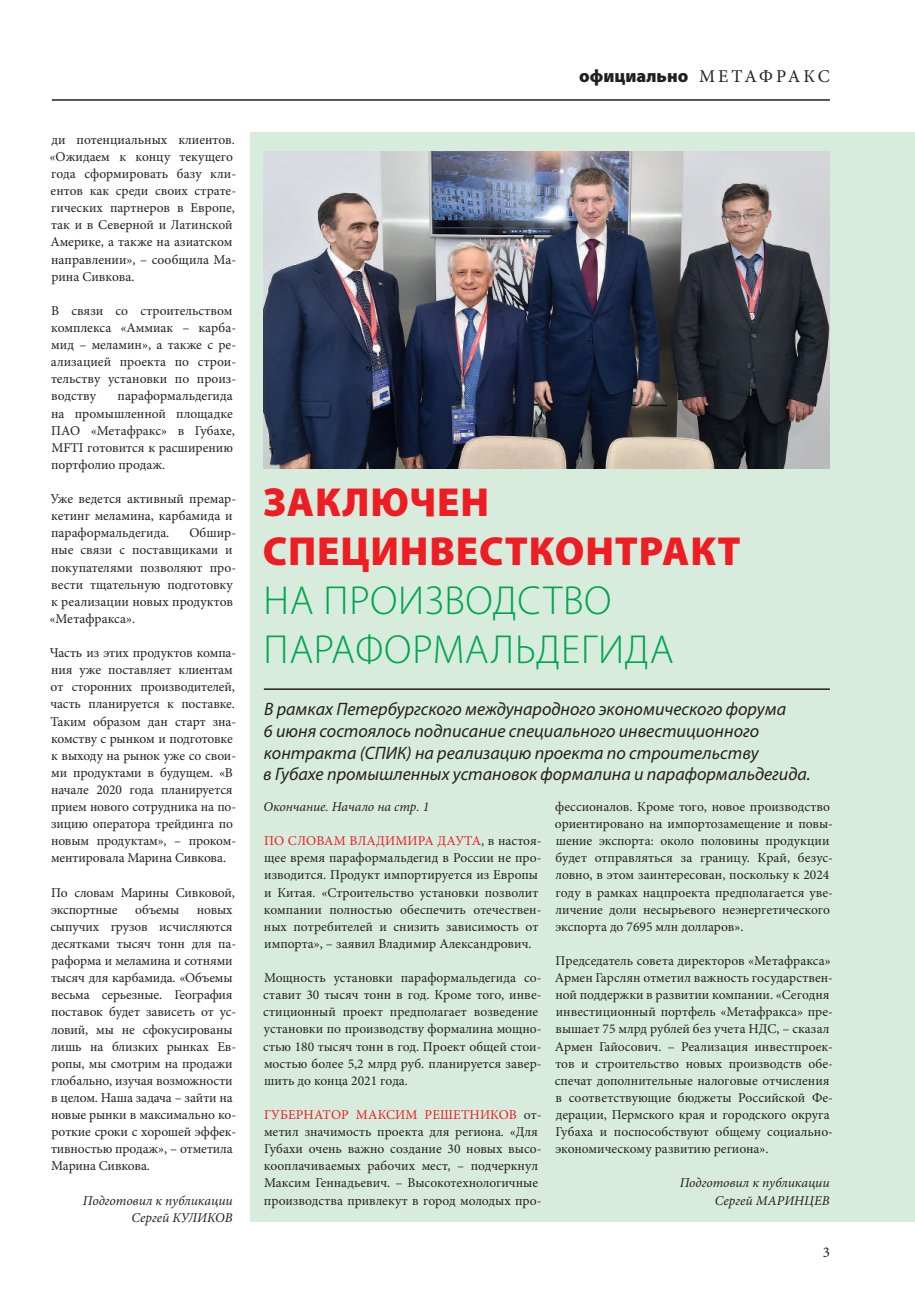
<style>
.page{position:relative;width:915px;height:1306px;background:#fff}
.page>*{position:absolute;margin:0;border:0;box-sizing:border-box;transform-origin:0 0}
.t1{font:300 40.65px/48.8px "Myriad Pro";letter-spacing:.02em;color:#00a54f}
.t2{font:900 40.65px/48.8px "Myriad Pro";letter-spacing:.02em;color:#ee1d23}
.t3{font:italic 18px/21.6px "Myriad Pro";color:#231f20}
.t4{font:900 18px "Myriad Pro";color:#231f20}
.t5{font:15px "Minion Pro";color:#231f20}
.t6{font:13.5px/17.1px "Minion Pro";color:#231f20}
.t7{font:italic 13.5px/17.1px "Minion Pro";color:#231f20;text-align:right}
.t8{font:13.5px "Minion Pro";letter-spacing:.01em;color:#ee1d23}
.s1{font-family:"Minion Pro";font-weight:400}
.s2{color:#ee1d23}
</style>
<div class="page">
<div style="left:250px;top:132px;width:664px;height:1089px;background:#d8ecdd"></div>
<hr style="left:52px;top:99px;width:777px;height:2px;background:#231f20">
<hr style="left:264px;top:688px;width:565px;height:2px;background:#231f20">
<img style="left:264px;top:151px;width:565px;height:318px">
<p class="t6" style="left:50px;top:131px;width:188px">ди потенциальных клиентов. «Ожидаем к концу текущего года сформировать базу кли&shy;ентов как среди своих страте&shy;гических партнеров в Европе, так и в Северной и Латинской<br>Америке, а также на азиатском направлении», – сообщила Ма&shy;рина Сивкова.</p>
<p class="t6" style="left:51px;top:302px;width:187px">В связи со строительством комплекса «Аммиак – карба&shy;мид – меламин», а также с ре&shy;ализацией проекта по строи&shy;тельству установки по произ&shy;водству</p>
<p class="t6" style="left:51px;top:387px;width:185px;text-indent:66px">параформальдегида на промышленной площадке<br>ПАО «Метафракс» в Губахе,<br>MFTI готовится к расширению портфолио продаж.</p>
<p class="t6" style="left:50px;top:490px;width:187px">Уже ведется активный премар&shy;кетинг меламина, карбамида и параформальдегида.</p>
<p class="t6" style="left:50px;top:524px;width:188px;text-indent:140px">Обшир&shy;ные связи с поставщиками и покупателями позволяют про&shy;вести тщательную подготовку к реализации новых продуктов «Метафракса».</p>
<p class="t6" style="left:50px;top:644px;width:188px">Часть из этих продуктов компа&shy;ния уже поставляет клиентам от сторонних производителей, часть планируется к поставке.<br>Таким образом дан старт зна&shy;комству с рынком и подготовке к выходу на рынок уже со свои&shy;ми продуктами в будущем. «В начале 2020 года планируется прием нового сотрудника на по&shy;зицию оператора трейдинга по новым продуктам», – проком&shy;ментировала Марина Сивкова.</p>
<p class="t6" style="left:51px;top:883px;width:185px">По словам Марины Сивковой, экспортные</p>
<p class="t6" style="left:135px;top:901px;width:46px">объемы</p>
<p class="t6" style="left:50px;top:901px;width:187px;text-indent:146px">новых сыпучих грузов исчисляются десятками тысяч тонн для па&shy;раформа и меламина и сотнями тысяч для карбамида. «Объемы весьма серьезные. География поставок будет зависеть от ус&shy;ловий, мы не сфокусированы лишь на близких рынках Ев&shy;ропы, мы смотрим на продажи глобально, изучая возможности в целом. Наша задача – зайти на новые рынки в максимально ко&shy;роткие сроки с хорошей эффек&shy;тивностью продаж», – отметила<br>Марина Сивкова.</p>
<p class="t7" style="left:83px;top:1191px;width:151px">Подготовил к публикации<br>Сергей КУЛИКОВ</p>
<h2 class="t4" style="left:579px;top:63px;width:211px">официально <span class="s1">М Е ТАф ракс</span></h2>
<h1 class="t2" style="left:263px;top:476px;width:479px">ЗАКЛЮЧЕН<br>СПЕЦИНВЕСТКОНТРАКТ</h1>
<h1 class="t1" style="left:263px;top:576px;width:411px">НА ПРОИЗВОДСТВО<br>ПАРАФОРМАЛЬДЕГИДА</h1>
<p class="t3" style="left:263px;top:698px;width:548px">В рамках Петербургского международного экономического форума<br>6 июня состоялось подписание специального инвестиционного контракта (СПИК) на реализацию проекта по строительству<br>в Губахе промышленных установок формалина и параформальдегида.</p>
<p class="t7" style="left:263px;top:798px;width:167px">Окончание. Начало на стр. 1</p>
<p class="t8" style="left:264px;top:831px;width:35px">По словам</p>
<p class="t8" style="left:349px;top:831px;width:19px">Владимира</p>
<p class="t6" style="left:264px;top:832px;width:279px;text-indent:174px"><span class="s2">Даута</span>, в настоя&shy;щее время параформальдегид в России не про&shy;изводится. Продукт импортируется из Европы и Китая. «Строительство установки позволит компании полностью обеспечить отечествен&shy;ных потребителей и снизить зависимость от импорта», – заявил Владимир Александрович.</p>
<p class="t6" style="left:263px;top:969px;width:280px">Мощность установки параформальдегида со&shy;ставит 30 тысяч тонн в год. Кроме того, инве&shy;стиционный проект предполагает возведение установки по производству формалина мощно&shy;стью 180 тысяч тонн в год. Проект общей стои&shy;мостью более 5,2 млрд руб. планируется завер&shy;шить до конца 2021 года.</p>
<p class="t8" style="left:264px;top:1105px;width:26px">Губернатор</p>
<p class="t8" style="left:356px;top:1105px;width:23px">Максим</p>
<p class="t8" style="left:424px;top:1105px;width:19px">Решетников</p>
<p class="t6" style="left:264px;top:1106px;width:279px;text-indent:260px">от&shy;метил значимость проекта для региона. «Для Губахи очень важно создание 30 новых высо&shy;кооплачиваемых рабочих мест, – подчеркнул Максим Геннадьевич. – Высокотехнологичные производства привлекут в город молодых про-</p>
<p class="t6" style="left:554px;top:798px;width:279px">фессионалов. Кроме того, новое производство ориентировано на импортозамещение и повы&shy;шение экспорта: около половины продукции будет отправляться за границу. Край, безус&shy;ловно, в этом заинтересован, поскольку к 2024 году в рамках нацпроекта предполагается уве&shy;личение доли несырьевого неэнергетического экспорта до 7695 млн долларов».</p>
<p class="t6" style="left:554px;top:952px;width:280px">Председатель совета директоров «Метафракса» Армен Гарслян отметил важность государствен&shy;ной поддержки в развитии компании. «Сегодня инвестиционный портфель «Метафракса» пре&shy;вышает 75 млрд рублей без учета НДС, – сказал Армен Гайосович. – Реализация инвестпроек&shy;тов и строительство новых производств обе&shy;спечат дополнительные налоговые отчисления в соответствующие бюджеты Российской Фе&shy;дерации, Пермского края и городского округа Губаха и поспособствуют общему социально&shy;экономическому развитию региона».</p>
<p class="t7" style="left:679px;top:1174px;width:151px">Подготовил к публикации<br>Сергей МАРИНЦЕВ</p>
<p class="t5" style="left:822px;top:1242px;width:9px">3</p>
</div>
